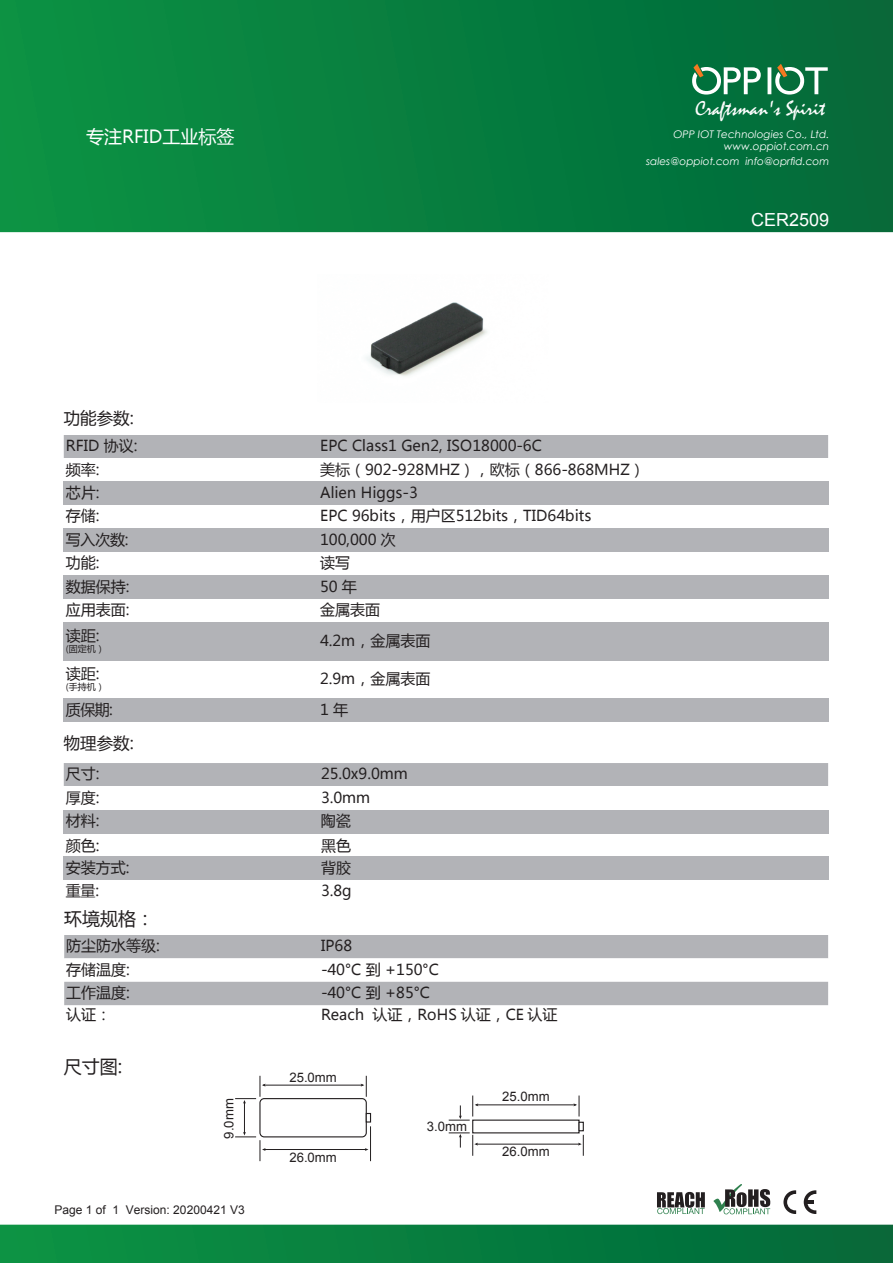
<style>
.page{position:relative;width:893px;height:1263px;background:#fff}
.page>*{position:absolute;margin:0;border:0;box-sizing:border-box;transform-origin:0 0}
.t1{font:21px "Mistral";color:#fff}
.t2{font:18px "Microsoft Ya Hei";color:#fff}
.t3{font:18px "Microsoft Ya Hei";color:#231f20}
.t4{font:18px "Arial";color:#fff}
.t5{font:16.5px "Microsoft Ya Hei";color:#231f20}
.t6{font:15px/23px "Microsoft Ya Hei";color:#231f20}
.t7{font:13.2px "Arial";color:#231f20}
.t8{font:12px "Arial";color:#231f20}
.t9{font:italic 10.5px/14.2px "Century Gothic";color:#fff;text-align:right}
.t10{font:9px "Microsoft Ya Hei";color:#231f20}
</style>
<div class="page">
<svg style="left:0;top:0;width:893px;height:232px;background:#067d3e"></svg>
<svg style="left:0;top:1225px;width:893px;height:38px;background:#067d3e"></svg>
<svg style="left:692px;top:64px;width:136px;height:31px"></svg>
<div style="left:64px;top:435px;width:764px;height:23px;background:#b2b3b7"></div>
<div style="left:318px;top:699px;width:510px;height:23px;background:#b2b3b7"></div>
<div style="left:64px;top:699px;width:254px;height:23px;background:#b2b3b7"></div>
<div style="left:318px;top:622px;width:510px;height:38px;background:#b2b3b7"></div>
<div style="left:64px;top:622px;width:254px;height:38px;background:#b2b3b7"></div>
<div style="left:318px;top:575px;width:510px;height:24px;background:#b2b3b7"></div>
<div style="left:64px;top:575px;width:254px;height:24px;background:#b2b3b7"></div>
<div style="left:318px;top:528px;width:510px;height:24px;background:#b2b3b7"></div>
<div style="left:64px;top:528px;width:254px;height:24px;background:#b2b3b7"></div>
<div style="left:318px;top:482px;width:510px;height:23px;background:#b2b3b7"></div>
<div style="left:64px;top:482px;width:254px;height:23px;background:#b2b3b7"></div>
<svg style="left:783px;top:1190px;width:13px;height:24px"></svg>
<svg style="left:804px;top:1190px;width:12px;height:24px"></svg>
<svg style="left:713px;top:1184px;width:57px;height:30px"></svg>
<svg style="left:657px;top:1192px;width:48px;height:22px"></svg>
<div style="left:64px;top:763px;width:764px;height:23px;background:#b2b3b7"></div>
<div style="left:319px;top:856px;width:509px;height:24px;background:#b2b3b7"></div>
<div style="left:64px;top:856px;width:255px;height:24px;background:#b2b3b7"></div>
<div style="left:319px;top:810px;width:509px;height:23px;background:#b2b3b7"></div>
<div style="left:64px;top:810px;width:255px;height:23px;background:#b2b3b7"></div>
<hr style="left:370px;top:1126px;width:1px;height:35px;background:#231f20">
<hr style="left:264px;top:1149px;width:102px;height:1px;background:#231f20">
<hr style="left:244px;top:1101px;width:1px;height:33px;background:#231f20">
<svg style="left:235px;top:1132px;width:31px;height:29px"></svg>
<hr style="left:263px;top:1085px;width:100px;height:1px;background:#231f20">
<svg style="left:235px;top:1076px;width:31px;height:27px"></svg>
<svg style="left:361px;top:1076px;width:6px;height:21px"></svg>
<div style="left:260px;top:1098px;width:106px;height:39px;background:#fff;border-radius:4px"></div>
<div style="left:259px;top:1098px;width:108px;height:39px;border:1px solid #231f20;border-radius:4px"></div>
<div style="left:366px;top:1113px;width:5px;height:9px;border:1px solid #231f20"></div>
<hr style="left:476px;top:1104px;width:100px;height:1px;background:#231f20">
<svg style="left:573px;top:1095px;width:7px;height:21px"></svg>
<svg style="left:449px;top:1095px;width:29px;height:26px"></svg>
<hr style="left:476px;top:1144px;width:104px;height:1px;background:#231f20">
<svg style="left:449px;top:1132px;width:29px;height:24px"></svg>
<svg style="left:578px;top:1131px;width:6px;height:25px"></svg>
<div style="left:578px;top:1122px;width:6px;height:9px;border:1px solid #231f20"></div>
<img style="left:366px;top:302px;width:121px;height:74px">
<svg style="left:64px;top:935px;width:764px;height:70px"></svg>
<p class="t2" style="left:86px;top:124px;width:150px">专注RFID工业标签</p>
<h1 class="t1" style="left:696px;top:96px;width:131px">Craftsman's Spirit</h1>
<p class="t9" style="left:673px;top:127px;width:157px">OPP IOT Technologies Co., Ltd.</p>
<p class="t9" style="left:646px;top:139px;width:185px">www.oppiot.com.cn sales@oppiot.com info@oprfid.com</p>
<p class="t4" style="left:751px;top:208px;width:80px">CER2509</p>
<p class="t5" style="left:64px;top:407px;width:71px">功能参数:</p>
<p class="t6" style="left:66px;top:434px;width:73px">RFID 协议:</p>
<p class="t6" style="left:320px;top:434px;width:223px">EPC Class1 Gen2, ISO18000-6C</p>
<p class="t6" style="left:66px;top:457px;width:35px">频率:</p>
<p class="t6" style="left:320px;top:457px;width:326px">美标（902-928MHZ），欧标（866-868MHZ）</p>
<p class="t6" style="left:66px;top:481px;width:35px">芯片:</p>
<p class="t6" style="left:320px;top:481px;width:99px">Alien Higgs-3</p>
<p class="t6" style="left:66px;top:504px;width:35px">存储:</p>
<p class="t6" style="left:320px;top:504px;width:273px">EPC 96bits，用户区512bits，TID64bits</p>
<p class="t6" style="left:66px;top:527px;width:64px">写入次数:</p>
<p class="t6" style="left:320px;top:527px;width:77px">100,000 次</p>
<p class="t6" style="left:66px;top:551px;width:35px">功能:</p>
<p class="t6" style="left:320px;top:551px;width:31px">读写</p>
<p class="t6" style="left:66px;top:574px;width:65px">数据保持:</p>
<p class="t6" style="left:320px;top:574px;width:38px">50 年</p>
<p class="t6" style="left:66px;top:598px;width:65px">应用表面:</p>
<p class="t6" style="left:320px;top:598px;width:61px">金属表面</p>
<p class="t6" style="left:66px;top:624px;width:35px">读距:</p>
<p class="t10" style="left:66px;top:643px;width:41px">(固定机）</p>
<p class="t6" style="left:320px;top:628px;width:112px">4.2m，金属表面</p>
<p class="t6" style="left:66px;top:662px;width:35px">读距:</p>
<p class="t10" style="left:66px;top:681px;width:41px">(手持机）</p>
<p class="t6" style="left:320px;top:667px;width:112px">2.9m，金属表面</p>
<p class="t6" style="left:66px;top:697px;width:48px">质保期:</p>
<p class="t6" style="left:320px;top:697px;width:29px">1 年</p>
<p class="t5" style="left:64px;top:732px;width:71px">物理参数:</p>
<p class="t6" style="left:66px;top:762px;width:35px">尺寸:</p>
<p class="t6" style="left:321px;top:762px;width:88px">25.0x9.0mm</p>
<p class="t6" style="left:66px;top:785px;width:35px">厚度:</p>
<p class="t6" style="left:321px;top:785px;width:51px">3.0mm</p>
<p class="t6" style="left:66px;top:808px;width:35px;line-height:24.6px">材料:颜色:</p>
<p class="t6" style="left:321px;top:809px;width:31px">陶瓷</p>
<p class="t6" style="left:321px;top:833px;width:31px">黑色</p>
<p class="t6" style="left:66px;top:855px;width:65px">安装方式:</p>
<p class="t6" style="left:321px;top:855px;width:31px">背胶</p>
<p class="t6" style="left:66px;top:879px;width:35px">重量:</p>
<p class="t6" style="left:321px;top:879px;width:32px">3.8g</p>
<p class="t3" style="left:64px;top:906px;width:91px">环境规格：</p>
<p class="t6" style="left:66px;top:934px;width:95px">防尘防水等级:存储温度:<br>工作温度:<br>认证：</p>
<p class="t6" style="left:321px;top:934px;width:238px">IP68<br>-40°С 到 +150°С<br>-40°С 到 +85°С<br>Reach 认证，RoHS 认证，CE 认证</p>
<p class="t3" style="left:64px;top:1054px;width:60px">尺寸图:</p>
<p class="t7" style="left:220px;top:1138px;width:42px;rotate:-90deg">9.0mm</p>
<p class="t8" style="left:55px;top:1202px;width:192px">Page 1 of 1 Version: 20200421 V3</p>
<p class="t7" style="left:289px;top:1068px;width:49px">25.0mm</p>
<p class="t7" style="left:289px;top:1148px;width:49px">26.0mm</p>
<p class="t7" style="left:427px;top:1118px;width:42px">3.0mm</p>
<p class="t7" style="left:502px;top:1088px;width:49px">25.0mm</p>
<p class="t7" style="left:502px;top:1143px;width:49px">26.0mm</p>
</div>
